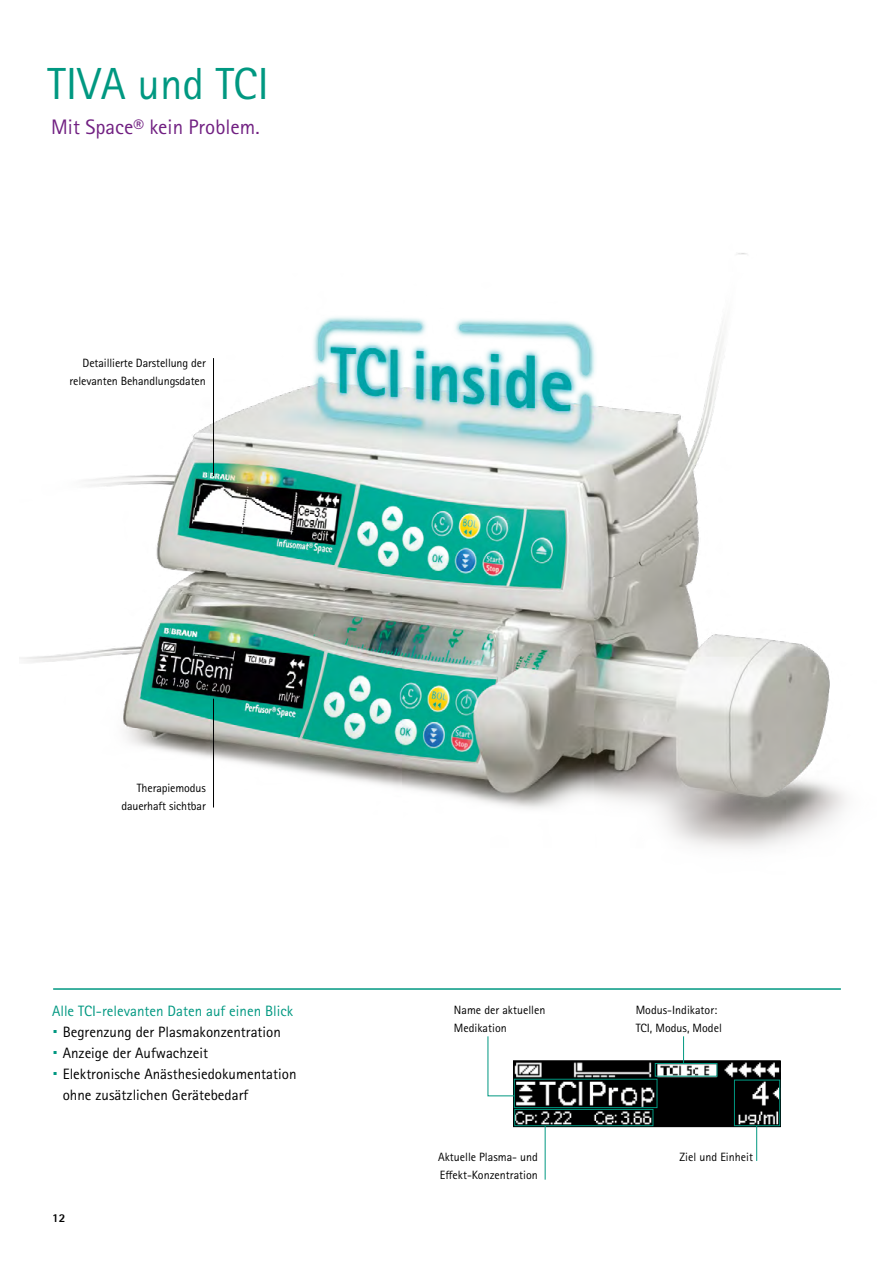
<style>
.page{position:relative;width:893px;height:1263px;background:#fff}
.page>*{position:absolute;margin:0;border:0;box-sizing:border-box;transform-origin:0 0}
.t1{font:45px "Rotis Sans Serif Pro";color:#009881}
.t2{font:21px "Rotis Sans Serif Pro";color:#712082}
.t3{font:15px "Rotis Sans Serif Pro";color:#000}
.t4{font:15px "Rotis Sans Serif Pro";color:#009881}
.t5{font:12px/18px "Rotis Sans Serif Pro";color:#000}
.t6{font:800 12px "Rotis Sans Serif Pro";color:#000}
</style>
<div class="page">
<img style="left:20px;top:253px;width:826px;height:596px">
<hr style="left:213px;top:358px;width:1px;height:118px;background:#000">
<hr style="left:213px;top:699px;width:1px;height:108px;background:#000">
<img style="left:516px;top:1063px;width:262px;height:61px">
<div style="left:513px;top:1060px;width:268px;height:67px;border:2px solid #000"></div>
<div style="left:514px;top:1079px;width:143px;height:29px;border:1px solid #009881"></div>
<svg style="left:487px;top:1036px;width:28px;height:60px"></svg>
<div style="left:655px;top:1063px;width:62px;height:13px;border:1px solid #009881"></div>
<svg style="left:683px;top:1036px;width:1px;height:27px"></svg>
<div style="left:734px;top:1080px;width:46px;height:46px;border:1px solid #009881"></div>
<hr style="left:756px;top:1126px;width:1px;height:35px;background:#009881">
<div style="left:514px;top:1109px;width:139px;height:17px;border:1px solid #009881"></div>
<hr style="left:545px;top:1126px;width:1px;height:53px;background:#009881">
<hr style="left:53px;top:988px;width:788px;height:2px;background:#009881">
<h1 class="t1" style="left:48px;top:57px;width:223px">TIVA und TCI</h1>
<h2 class="t2" style="left:51px;top:115px;width:210px">Mit Space® kein Problem.</h2>
<p class="t5" style="left:70px;top:354px;width:138px;text-align:right">Detaillierte Darstellung der relevanten Behandlungsdaten</p>
<p class="t5" style="left:121px;top:779px;width:86px;text-align:right">Therapiemodus dauerhaft sichtbar</p>
<p class="t4" style="left:52px;top:1002px;width:243px">Alle TCI-relevanten Daten auf einen Blick</p>
<p class="t3" style="left:52px;top:1023px;width:230px"><sup>.</sup> Begrenzung der Plasmakonzentration</p>
<p class="t3" style="left:52px;top:1044px;width:158px"><sup>.</sup> Anzeige der Aufwachzeit</p>
<p class="t3" style="left:52px;top:1065px;width:246px"><sup>.</sup> Elektronische Anästhesiedokumentation</p>
<p class="t3" style="left:63px;top:1086px;width:187px">ohne zusätzlichen Gerätebedarf</p>
<p class="t6" style="left:52px;top:1211px;width:15px">12</p>
<p class="t5" style="left:454px;top:1001px;width:93px">Name der aktuellen<br>Medikation</p>
<p class="t5" style="left:636px;top:1001px;width:88px">Modus-Indikator:<br>TCI, Modus, Model</p>
<p class="t5" style="left:438px;top:1148px;width:101px">Aktuelle Plasma- und<br>Effekt-Konzentration</p>
<p class="t5" style="left:679px;top:1148px;width:75px">Ziel und Einheit</p>
</div>
